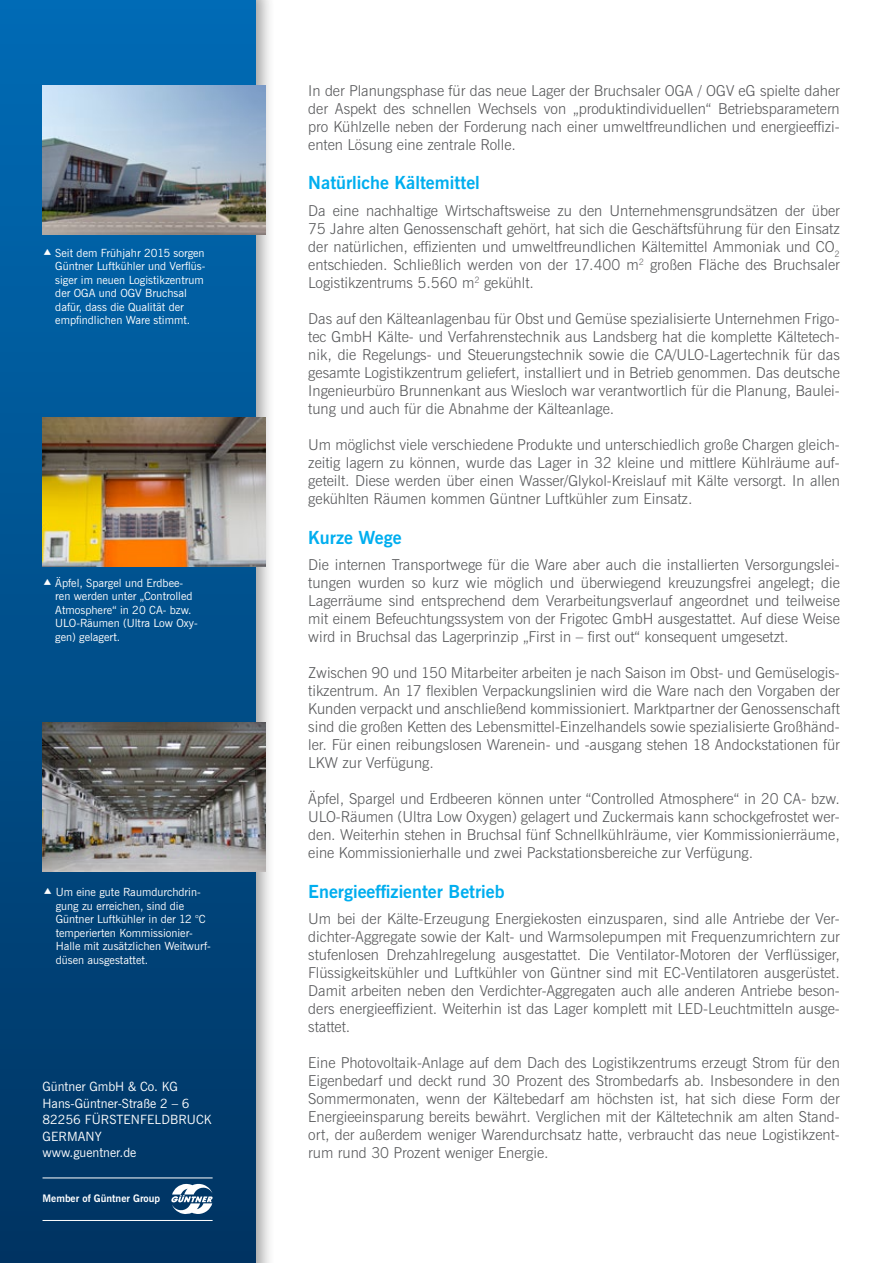
<style>
.page{position:relative;width:893px;height:1263px;background:#fff}
.page>*{position:absolute;margin:0;border:0;box-sizing:border-box;transform-origin:0 0}
.t1{font:700 18px "News Gothic";color:#00aeef}
.t2{font:300 15px/18px "News Gothic L";color:#58595b;text-align:justify}
.t3{font:12.75px/16.5px "News Gothic";color:#fff}
.t4{font:11.25px/13.5px "News Gothic";color:#fff}
.t5{font:700 10.35px "News Gothic";color:#fff}
</style>
<div class="page">
<div style="left:0;top:0;width:276px;height:1263px;background:#000;opacity:.38"></div>
<div style="left:0;top:0;width:255px;height:1263px;background:linear-gradient(to bottom,#056db4,#013462)"></div>
<svg style="left:171px;top:1184px;width:42px;height:30px"></svg>
<hr style="left:43px;top:1220px;width:170px;height:1px;background:#fff">
<hr style="left:43px;top:1177px;width:170px;height:1px;background:#fff">
<img style="left:43px;top:85px;width:223px;height:149px">
<img style="left:43px;top:418px;width:223px;height:149px">
<img style="left:43px;top:722px;width:223px;height:149px">
<svg style="left:44px;top:248px;width:7px;height:6px"></svg>
<svg style="left:44px;top:578px;width:7px;height:7px"></svg>
<svg style="left:44px;top:888px;width:7px;height:6px"></svg>
<p class="t4" style="left:55px;top:246px;width:152px">Seit dem Frühjahr 2015 sorgen<br>Güntner Luftkühler und Verflüs&shy;siger im neuen Logistikzentrum der OGA und OGV Bruchsal dafür, dass die Qualität der empfindlichen Ware stimmt.</p>
<p class="t4" style="left:55px;top:576px;width:144px">Äpfel, Spargel und Erdbee&shy;ren werden unter „Controlled<br>Atmosphere“ in 20 CA- bzw.<br>ULO-Räumen (Ultra Low Oxy&shy;gen) gelagert.</p>
<p class="t4" style="left:56px;top:885px;width:157px">Um eine gute Raumdurchdrin&shy;gung zu erreichen, sind die<br>Güntner Luftkühler in der 12 °C temperierten Kommissionier-<br>Halle mit zusätzlichen Weitwurf&shy;düsen ausgestattet.</p>
<p class="t3" style="left:43px;top:1079px;width:171px">Güntner GmbH &amp; Co. KG<br>Hans-Güntner-Straße 2 – 6<br>82256 FÜRSTENFELDBRUCK<br>GERMANY<br>www.guentner.de</p>
<p class="t5" style="left:43px;top:1192px;width:119px">Member of Güntner Group</p>
<p class="t2" style="left:308px;top:82px;width:533px">In der Planungsphase für das neue Lager der Bruchsaler OGA / OGV eG spielte daher der Aspekt des schnellen Wechsels von „produktindividuellen“ Betriebsparametern pro Kühlzelle neben der Forderung nach einer umweltfreundlichen und energieeffizi&shy;enten Lösung eine zentrale Rolle.</p>
<p class="t1" style="left:308px;top:171px;width:173px">Natürliche Kältemittel</p>
<p class="t2" style="left:308px;top:202px;width:533px">Da eine nachhaltige Wirtschaftsweise zu den Unternehmensgrundsätzen der über 75 Jahre alten Genossenschaft gehört, hat sich die Geschäftsführung für den Einsatz der natürlichen, effizienten und umweltfreundlichen Kältemittel Ammoniak und CO<sub>2 </sub>entschieden. Schließlich werden von der 17.400 m<sup>2</sup> großen Fläche des Bruchsaler Logistikzentrums 5.560 m<sup>2</sup> gekühlt.</p>
<p class="t2" style="left:308px;top:310px;width:533px">Das auf den Kälteanlagenbau für Obst und Gemüse spezialisierte Unternehmen Frigo&shy;tec GmbH Kälte- und Verfahrenstechnik aus Landsberg hat die komplette Kältetech&shy;nik, die Regelungs- und Steuerungstechnik sowie die CA/ULO-Lagertechnik für das gesamte Logistikzentrum geliefert, installiert und in Betrieb genommen. Das deutsche Ingenieurbüro Brunnenkant aus Wiesloch war verantwortlich für die Planung, Baulei&shy;tung und auch für die Abnahme der Kälteanlage.</p>
<p class="t2" style="left:308px;top:436px;width:533px">Um möglichst viele verschiedene Produkte und unterschiedlich große Chargen gleich&shy;zeitig lagern zu können, wurde das Lager in 32 kleine und mittlere Kühlräume auf&shy;geteilt. Diese werden über einen Wasser/Glykol-Kreislauf mit Kälte versorgt. In allen gekühlten Räumen kommen Güntner Luftkühler zum Einsatz.</p>
<p class="t1" style="left:308px;top:525px;width:95px">Kurze Wege</p>
<p class="t2" style="left:308px;top:556px;width:533px">Die internen Transportwege für die Ware aber auch die installierten Versorgungslei&shy;tungen wurden so kurz wie möglich und überwiegend kreuzungsfrei angelegt; die Lagerräume sind entsprechend dem Verarbeitungsverlauf angeordnet und teilweise mit einem Befeuchtungssystem von der Frigotec GmbH ausgestattet. Auf diese Weise wird in Bruchsal das Lagerprinzip „First in – first out“ konsequent umgesetzt.</p>
<p class="t2" style="left:308px;top:664px;width:533px">Zwischen 90 und 150 Mitarbeiter arbeiten je nach Saison im Obst- und Gemüselogis&shy;tikzentrum. An 17 flexiblen Verpackungslinien wird die Ware nach den Vorgaben der Kunden verpackt und anschließend kommissioniert. Marktpartner der Genossenschaft sind die großen Ketten des Lebensmittel-Einzelhandels sowie spezialisierte Großhänd&shy;ler. Für einen reibungslosen Warenein- und -ausgang stehen 18 Andockstationen für LKW zur Verfügung.</p>
<p class="t2" style="left:308px;top:790px;width:533px">Äpfel, Spargel und Erdbeeren können unter “Controlled Atmosphere“ in 20 CA- bzw.<br>ULO-Räumen (Ultra Low Oxygen) gelagert und Zuckermais kann schockgefrostet wer&shy;den. Weiterhin stehen in Bruchsal fünf Schnellkühlräume, vier Kommissionierräume, eine Kommissionierhalle und zwei Packstationsbereiche zur Verfügung.</p>
<p class="t1" style="left:308px;top:879px;width:198px">Energieeffizienter Betrieb</p>
<p class="t2" style="left:308px;top:910px;width:533px">Um bei der Kälte-Erzeugung Energiekosten einzusparen, sind alle Antriebe der Ver&shy;dichter-Aggregate sowie der Kalt- und Warmsolepumpen mit Frequenzumrichtern zur stufenlosen Drehzahlregelung ausgestattet. Die Ventilator-Motoren der Verflüssiger, Flüssigkeitskühler und Luftkühler von Güntner sind mit EC-Ventilatoren ausgerüstet.<br>Damit arbeiten neben den Verdichter-Aggregaten auch alle anderen Antriebe beson&shy;ders energieeffizient. Weiterhin ist das Lager komplett mit LED-Leuchtmitteln ausge&shy;stattet.</p>
<p class="t2" style="left:308px;top:1054px;width:533px">Eine Photovoltaik-Anlage auf dem Dach des Logistikzentrums erzeugt Strom für den Eigenbedarf und deckt rund 30 Prozent des Strombedarfs ab. Insbesondere in den Sommermonaten, wenn der Kältebedarf am höchsten ist, hat sich diese Form der Energieeinsparung bereits bewährt. Verglichen mit der Kältetechnik am alten Stand&shy;ort, der außerdem weniger Warendurchsatz hatte, verbraucht das neue Logistikzent&shy;rum rund 30 Prozent weniger Energie.</p>
</div>
